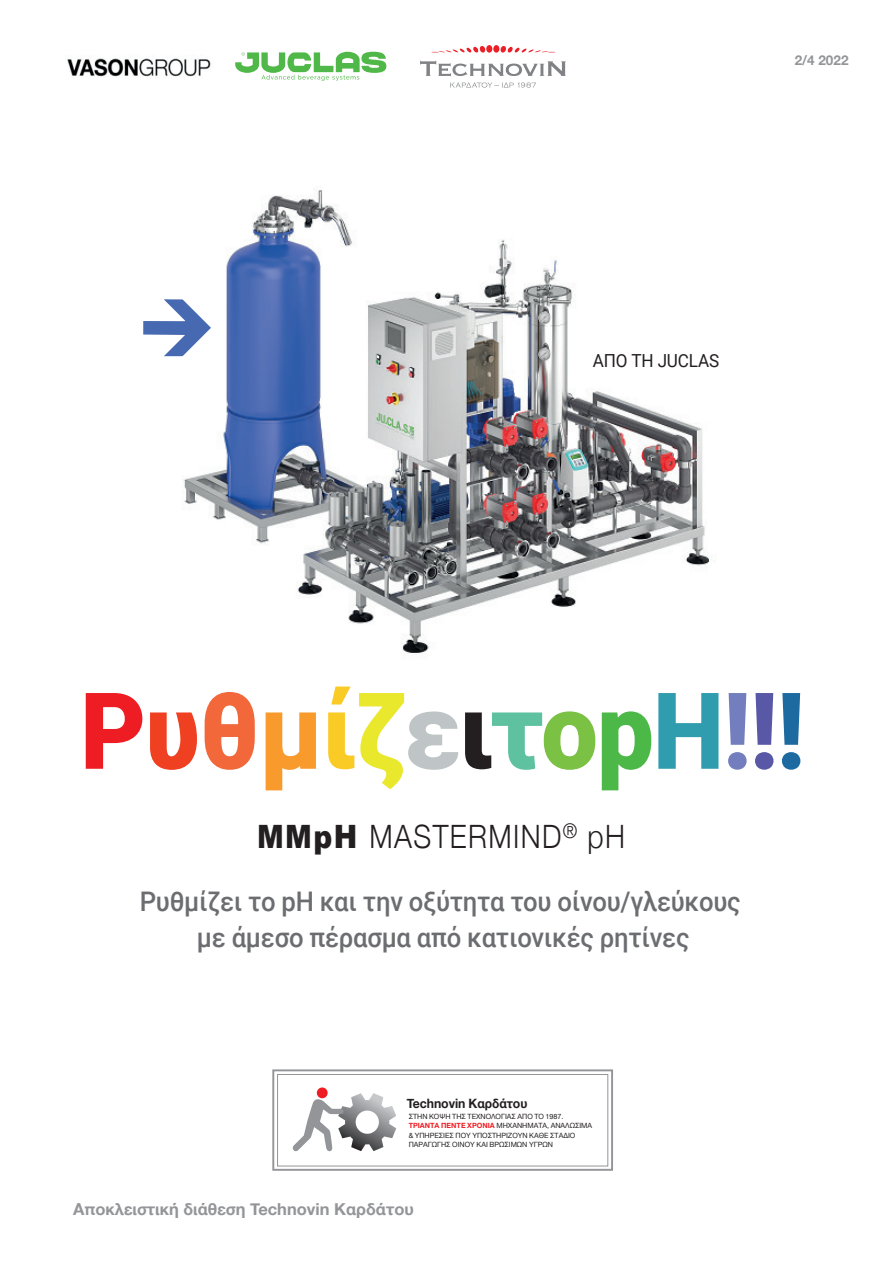
<style>
.page{position:relative;width:893px;height:1263px;background:#fff}
.page>*{position:absolute;margin:0;border:0;box-sizing:border-box;transform-origin:0 0}
.t1{font:300 32.25px "Helvetica Neue";letter-spacing:.05em;color:#231f20;scale:.88 1}
.t2{font:500 27px/36px "Roboto";letter-spacing:-.01em;color:#6c6d70;text-align:center;scale:.95 1}
.t3{font:18px "Roboto";letter-spacing:-.01em;color:#231f20;scale:.95 1}
.t4{font:700 16.5px "Helvetica Neue";color:#939598}
.t5{font:700 13.5px "Helvetica Neue";color:#939598}
.t6{font:700 12.9px "Helvetica Neue";letter-spacing:-.01em;color:#231f20;scale:.95 1}
.t7{font:7.2px/9.3px "Helvetica Neue";color:#231f20}
.s1{font-family:"Arial";font-weight:900}
.s2{font-weight:700;color:#ee1d23}
</style>
<div class="page">
<div style="left:486px;top:45px;width:6px;height:8px;background:#ea1f27;border-radius:50%"></div>
<svg style="left:431px;top:46px;width:54px;height:7px"></svg>
<div style="left:493px;top:45px;width:6px;height:8px;background:#ea1f27;border-radius:50%"></div>
<svg style="left:500px;top:46px;width:6px;height:7px"></svg>
<svg style="left:507px;top:47px;width:48px;height:6px"></svg>
<svg style="left:450px;top:82px;width:86px;height:6px"></svg>
<svg style="left:420px;top:61px;width:146px;height:15px"></svg>
<svg style="left:235px;top:52px;width:151px;height:29px"></svg>
<img style="left:67px;top:58px;width:144px;height:19px">
<img style="left:173px;top:190px;width:546px;height:509px">
<svg style="left:86px;top:693px;width:56px;height:76px"></svg>
<svg style="left:150px;top:712px;width:47px;height:58px"></svg>
<svg style="left:205px;top:692px;width:50px;height:78px"></svg>
<svg style="left:266px;top:712px;width:50px;height:78px"></svg>
<svg style="left:328px;top:686px;width:130px;height:103px"></svg>
<svg style="left:465px;top:711px;width:130px;height:59px"></svg>
<svg style="left:602px;top:711px;width:49px;height:79px"></svg>
<svg style="left:658px;top:693px;width:60px;height:76px"></svg>
<svg style="left:728px;top:693px;width:19px;height:77px"></svg>
<svg style="left:755px;top:693px;width:18px;height:77px"></svg>
<svg style="left:782px;top:693px;width:18px;height:77px"></svg>
<svg style="left:143px;top:299px;width:68px;height:57px"></svg>
<svg style="left:293px;top:1093px;width:103px;height:58px"></svg>
<div style="left:317px;top:1087px;width:11px;height:11px;background:#ee1d23;border-radius:50%"></div>
<div style="left:277px;top:1074px;width:331px;height:92px;border:1px solid #939598"></div>
<div style="left:272px;top:1069px;width:341px;height:102px;border:2px solid #939598"></div>
<h3 class="t5" style="left:795px;top:50px;width:55px">2/4 2022</h3>
<h3 class="t3" style="left:593px;top:348px;width:134px">AΠΟ ΤΗ JUCLAS</h3>
<h1 class="t1" style="left:257px;top:811px;width:420px"><span class="s1">ΜΜpH</span> MASTERMIND<sup>®</sup> pH</h1>
<h2 class="t2" style="left:140px;top:882px;width:634px">Ρυθμίζει το pH και την οξύτητα του οίνου/γλεύκους με άμεσο πέρασμα από κατιονικές ρητίνες</h2>
<h3 class="t6" style="left:407px;top:1093px;width:128px">Technovin Καρδάτου</h3>
<p class="t7" style="left:409px;top:1112px;width:185px">ΣΤΗΝ ΚΟΨΗ ΤΗΣ ΤΕΧΝΟΛΟΓΙΑΣ ΑΠΟ ΤΟ 1987.<br><span class="s2">ΤΡΙΑΝΤΑ ΠΕΝΤΕ ΧΡΟΝΙΑ</span> ΜΗΧΑΝΗΜΑΤΑ, ΑΝΑΛΩΣΙΜΑ &amp; ΥΠΗΡΕΣΙΕΣ ΠΟΥ ΥΠΟΣΤΗΡΙΖΟΥΝ ΚΑΘΕ ΣΤΑΔΙΟ ΠΑΡΑΓΩΓΗΣ ΟΙΝΟΥ ΚΑΙ ΒΡΩΣΙΜΩΝ ΥΓΡΩΝ</p>
<h3 class="t4" style="left:73px;top:1196px;width:342px">Aποκλειστική διάθεση Technovin Καρδάτου</h3>
</div>
